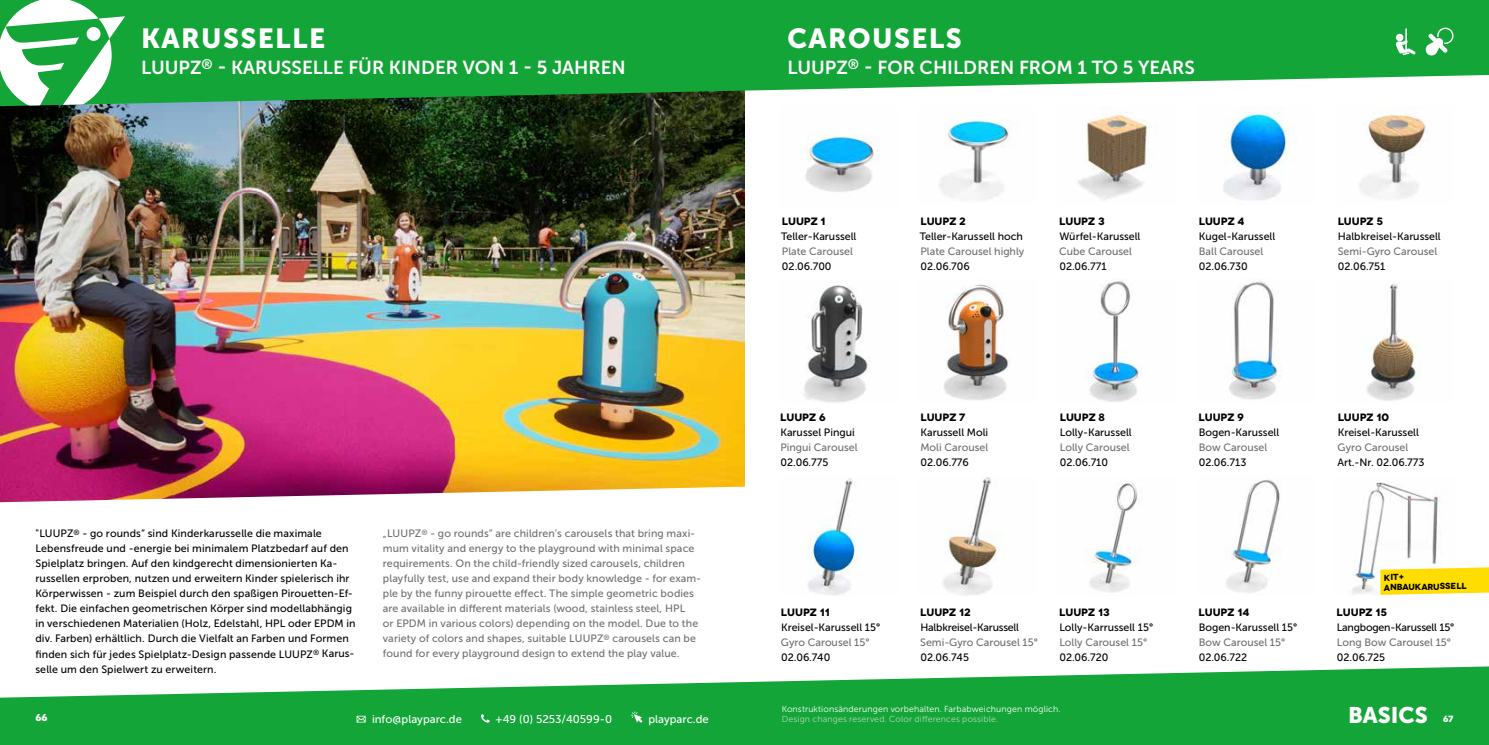
<style>
.page{position:relative;width:1489px;height:745px;background:#fff}
.page>*{position:absolute;margin:0;border:0;box-sizing:border-box;transform-origin:0 0}
.t1{font:27.5px "Museo Sans 900";letter-spacing:.05em;color:#fff}
.t2{font:22.5px "Museo Sans 900";letter-spacing:-.005em;color:#fff}
.t3{font:18.75px "Museo Sans 700";color:#fff}
.t4{font:700 12.5px "Novecentosans";color:#fff}
.t5{font:11.25px "Museo Sans 500";color:#fff}
.t6{font:700 11.25px "Novecentosans";color:#fff}
.t7{font:10.62px/15px "Museo Sans 500";letter-spacing:.005em;color:#000}
.t8{font:10.62px/15px "Museo Sans 500";letter-spacing:.005em;color:#706f6f}
.t9{font:700 10.62px "Novecentowide";letter-spacing:-.005em;color:#000}
.t10{font:10.62px "Museo Sans 500";letter-spacing:-.02em;color:#000}
.t11{font:8.75px "Museo Sans 300";letter-spacing:.02em;color:#fff}
.t12{font:8.75px "Museo Sans 300";letter-spacing:.02em;color:#b2d8b7}
.t13{font:700 8.75px/9.9px "Novecentowide";color:#000}
</style>
<div class="page">
<img style="left:805px;top:134px;width:75px;height:58px">
<img style="left:1078px;top:112px;width:72px;height:88px">
<img style="left:1359px;top:107px;width:69px;height:92px">
<img style="left:939px;top:119px;width:72px;height:80px">
<img style="left:1223px;top:110px;width:71px;height:91px">
<img style="left:1366px;top:283px;width:54px;height:118px">
<img style="left:1224px;top:281px;width:58px;height:119px">
<img style="left:1086px;top:280px;width:56px;height:122px">
<img style="left:943px;top:284px;width:67px;height:116px">
<img style="left:804px;top:285px;width:66px;height:118px">
<img style="left:1224px;top:479px;width:56px;height:114px">
<img style="left:807px;top:478px;width:54px;height:117px">
<img style="left:1088px;top:483px;width:54px;height:110px">
<img style="left:943px;top:477px;width:56px;height:118px">
<img style="left:1352px;top:482px;width:88px;height:113px">
<svg style="left:1380px;top:567px;width:108px;height:27px;background:#fedf13"></svg>
<img style="left:0;top:106px;width:744px;height:380px">
<svg style="left:0;top:486px;width:745px;height:17px"></svg>
<svg style="left:0;top:666px;width:1488px;height:78px;fill:#13a538"></svg>
<svg style="left:356px;top:715px;width:9px;height:7px"></svg>
<svg style="left:481px;top:713px;width:8px;height:9px"></svg>
<svg style="left:631px;top:711px;width:11px;height:11px"></svg>
<svg style="left:125px;top:0;width:1363px;height:106px;background:#30ab4f"></svg>
<svg style="left:0;top:0;width:125px;height:106px"></svg>
<div style="left:87px;top:27px;width:13px;height:14px;background:#fff;border-radius:50%"></div>
<svg style="left:1424px;top:28px;width:29px;height:27px"></svg>
<svg style="left:1395px;top:28px;width:20px;height:27px"></svg>
<h1 class="t1" style="left:141px;top:23px;width:185px">KARUSSELLE</h1>
<h3 class="t3" style="left:141px;top:57px;width:486px">LUUPZ<sup>®</sup> - KARUSSELLE FÜR KINDER VON 1 - 5 JAHREN</h3>
<h1 class="t1" style="left:787px;top:23px;width:176px">CAROUSELS</h1>
<h3 class="t3" style="left:787px;top:57px;width:409px">LUUPZ<sup>®</sup> - FOR CHILDREN FROM 1 TO 5 YEARS</h3>
<p class="t9" style="left:781px;top:215px;width:45px">LUUPZ 1</p>
<p class="t7" style="left:781px;top:229px;width:77px">Teller-Karussell</p>
<p class="t8" style="left:782px;top:244px;width:72px">Plate Carousel</p>
<p class="t7" style="left:782px;top:259px;width:51px">02.06.700</p>
<p class="t9" style="left:780px;top:410px;width:47px">LUUPZ 6</p>
<p class="t7" style="left:780px;top:424px;width:76px">Karussel Pingui</p>
<p class="t8" style="left:780px;top:439px;width:79px">Pingui Carousel</p>
<p class="t7" style="left:780px;top:454px;width:49px">02.06.775</p>
<p class="t9" style="left:920px;top:215px;width:47px">LUUPZ 2</p>
<p class="t7" style="left:919px;top:229px;width:105px">Teller-Karussell hoch</p>
<p class="t8" style="left:920px;top:244px;width:105px">Plate Carousel highly</p>
<p class="t7" style="left:920px;top:259px;width:51px">02.06.706</p>
<p class="t9" style="left:1059px;top:215px;width:47px">LUUPZ 3</p>
<p class="t7" style="left:1059px;top:229px;width:83px">Würfel-Karussell</p>
<p class="t8" style="left:1059px;top:244px;width:74px">Cube Carousel</p>
<p class="t7" style="left:1059px;top:259px;width:49px">02.06.771</p>
<p class="t9" style="left:920px;top:410px;width:46px">LUUPZ 7</p>
<p class="t7" style="left:920px;top:424px;width:69px">Karussell Moli</p>
<p class="t8" style="left:920px;top:439px;width:69px">Moli Carousel</p>
<p class="t7" style="left:920px;top:454px;width:50px">02.06.776</p>
<p class="t9" style="left:1059px;top:410px;width:47px">LUUPZ 8</p>
<p class="t7" style="left:1059px;top:424px;width:73px">Lolly-Karussell</p>
<p class="t8" style="left:1059px;top:439px;width:71px">Lolly Carousel</p>
<p class="t7" style="left:1059px;top:454px;width:50px">02.06.710</p>
<p class="t9" style="left:1198px;top:215px;width:47px">LUUPZ 4</p>
<p class="t7" style="left:1198px;top:229px;width:78px">Kugel-Karussell</p>
<p class="t8" style="left:1198px;top:244px;width:66px">Ball Carousel</p>
<p class="t7" style="left:1198px;top:259px;width:51px">02.06.730</p>
<p class="t9" style="left:1198px;top:410px;width:47px">LUUPZ 9</p>
<p class="t7" style="left:1198px;top:424px;width:82px">Bogen-Karussell</p>
<p class="t8" style="left:1198px;top:439px;width:70px">Bow Carousel</p>
<p class="t7" style="left:1198px;top:454px;width:49px">02.06.713</p>
<p class="t9" style="left:1337px;top:215px;width:47px">LUUPZ 5</p>
<p class="t7" style="left:1337px;top:229px;width:104px">Halbkreisel-Karussell</p>
<p class="t8" style="left:1337px;top:244px;width:101px">Semi-Gyro Carousel</p>
<p class="t7" style="left:1337px;top:259px;width:49px">02.06.751</p>
<p class="t9" style="left:1337px;top:410px;width:53px">LUUPZ 10</p>
<p class="t7" style="left:1337px;top:424px;width:83px">Kreisel-Karussell</p>
<p class="t8" style="left:1337px;top:439px;width:72px">Gyro Carousel</p>
<p class="t7" style="left:1337px;top:454px;width:89px">Art.-Nr. 02.06.773</p>
<p class="t7" style="left:35px;top:526px;width:322px">"LUUPZ<sup>®</sup> - go rounds“ sind Kinderkarusselle die maximale Lebensfreude und -energie bei minimalem Platzbedarf auf den Spielplatz bringen. Auf den kindgerecht dimensionierten Ka&shy;russellen erproben, nutzen und erweitern Kinder spielerisch ihr Körperwissen - zum Beispiel durch den spaßigen Pirouetten-Ef&shy;fekt. Die einfachen geometrischen Körper sind modellabhängig in verschiedenen Materialien (Holz, Edelstahl, HPL oder EPDM in div. Farben) erhältlich. Durch die Vielfalt an Farben und Formen finden sich für jedes Spielplatz-Design passende LUUPZ<sup>®</sup> Karus&shy;selle um den Spielwert zu erweitern.</p>
<p class="t8" style="left:383px;top:526px;width:320px">„LUUPZ<sup>®</sup> - go rounds“ are children‘s carousels that bring maxi&shy;mum vitality and energy to the playground with minimal space requirements. On the child-friendly sized carousels, children playfully test, use and expand their body knowledge - for exam&shy;ple by the funny pirouette effect. The simple geometric bodies are available in different materials (wood, stainless steel, HPL<br>or EPDM in various colors) depending on the model. Due to the variety of colors and shapes, suitable LUUPZ<sup>®</sup> carousels can be found for every playground design to extend the play value.</p>
<p class="t4" style="left:35px;top:708px;width:14px">66</p>
<p class="t6" style="left:1442px;top:711px;width:12px">67</p>
<p class="t13" style="left:1383px;top:572px;width:84px;rotate:-1deg">KIT+<br>Anbaukarussell</p>
<p class="t9" style="left:920px;top:605px;width:52px">LUUPZ 12</p>
<p class="t10" style="left:920px;top:621px;width:100px">Halbkreisel-Karussell</p>
<p class="t8" style="left:920px;top:634px;width:119px">Semi-Gyro Carousel 15°</p>
<p class="t7" style="left:920px;top:649px;width:50px">02.06.745</p>
<p class="t9" style="left:1059px;top:605px;width:52px">LUUPZ 13</p>
<p class="t7" style="left:1059px;top:619px;width:95px">Lolly-Karrussell 15°</p>
<p class="t8" style="left:1059px;top:634px;width:89px">Lolly Carousel 15°</p>
<p class="t7" style="left:1059px;top:649px;width:51px">02.06.720</p>
<p class="t9" style="left:1336px;top:605px;width:52px">LUUPZ 15</p>
<p class="t10" style="left:1336px;top:621px;width:119px">Langbogen-Karussell 15°</p>
<p class="t8" style="left:1336px;top:634px;width:116px">Long Bow Carousel 15°</p>
<p class="t7" style="left:1336px;top:649px;width:50px">02.06.725</p>
<p class="t9" style="left:781px;top:605px;width:50px">LUUPZ 11</p>
<p class="t7" style="left:781px;top:619px;width:101px">Kreisel-Karussell 15°</p>
<p class="t8" style="left:781px;top:634px;width:90px">Gyro Carousel 15°</p>
<p class="t7" style="left:781px;top:649px;width:51px">02.06.740</p>
<p class="t9" style="left:1198px;top:605px;width:52px">LUUPZ 14</p>
<p class="t7" style="left:1198px;top:619px;width:100px">Bogen-Karussell 15°</p>
<p class="t8" style="left:1198px;top:634px;width:88px">Bow Carousel 15°</p>
<p class="t7" style="left:1198px;top:649px;width:50px">02.06.722</p>
<p class="t11" style="left:781px;top:703px;width:280px">Konstruktionsänderungen vorbehalten. Farbabweichungen möglich.</p>
<p class="t12" style="left:781px;top:714px;width:218px">Design changes reserved. Color differences possible.</p>
<h2 class="t2" style="left:1348px;top:701px;width:81px">BASICS</h2>
<p class="t5" style="left:372px;top:712px;width:91px">info@playparc.de</p>
<p class="t5" style="left:495px;top:712px;width:118px">+49 (0) 5253/40599-0</p>
<p class="t5" style="left:648px;top:712px;width:62px">playparc.de</p>
</div>
